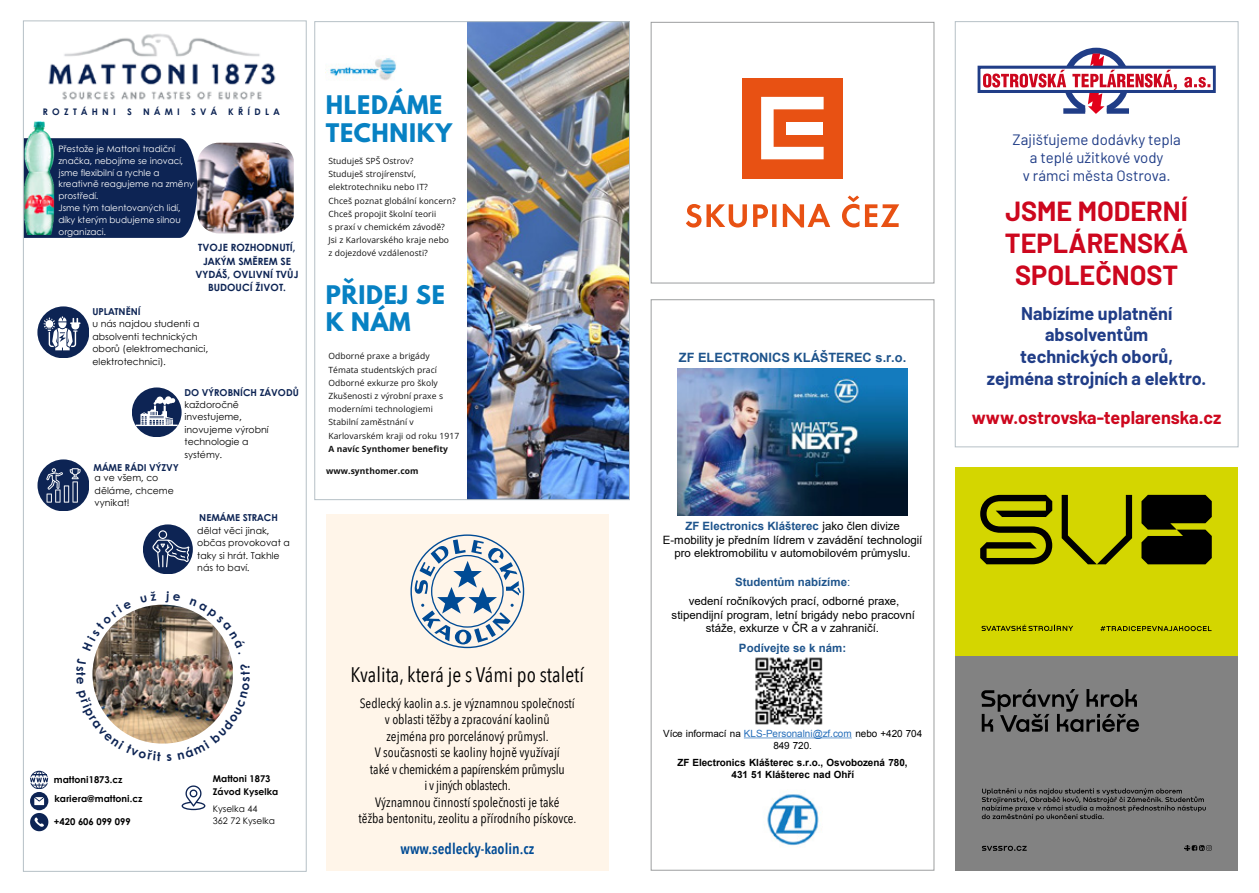
<style>
.page{position:relative;width:1259px;height:893px;background:#fff}
.page>*{position:absolute;margin:0;border:0;box-sizing:border-box;transform-origin:0 0}
.t1{font:700 27px/32.4px "Barlow";color:#cd071e;text-align:center}
.t2{font:700 22.65px/27.8px "League Spartan";letter-spacing:.03em;color:#0781c3}
.t3{font:21px "Avenir Next Condensed";color:#000}
.t4{font:700 18px/21.6px "Barlow";color:#203d87;text-align:center}
.t5{font:700 18px "Barlow";color:#cd071e}
.t6{font:15px/18px "Barlow";color:#203d87;text-align:center}
.t7{font:600 15px "Avenir Next Condensed";color:#004b95}
.t8{font:13.5px/16.5px "Avenir Next Condensed";color:#000;text-align:center}
.t9{font:700 12.75px "Arial";color:#1e548c}
.t10{font:700 12.15px "Century Gothic";color:#0d2454}
.t11{font:11.4px/13.6px "Arial";letter-spacing:-.005em;color:#000;text-align:center}
.t12{font:700 11.4px "Arial";color:#1e548c}
.t13{font:700 10.05px/13.4px "Century Gothic";color:#0d2454;text-align:center}
.t14{font:700 9.9px/12px "Arial";color:#000;text-align:center}
.t15{font:9.9px/12px "Arial";letter-spacing:-.005em;color:#000;text-align:center}
.t16{font:700 9.6px "Century Gothic";color:#0d2454}
.t17{font:700 9.45px "Century Gothic";color:#000}
.t18{font:9.3px/12.5px "Century Gothic";color:#000}
.t19{font:700 9.3px/12.5px "Century Gothic";color:#000}
.t20{font:700 9px "Century Gothic";letter-spacing:.48em;color:#0d2454}
.t21{font:9px/12.1px "Century Gothic";color:#000}
.t22{font:8.85px/11.9px "Century Gothic";color:#fff}
.t23{font:8.55px/13.2px "Open Sans";letter-spacing:.01em;color:#121212}
.t24{font:700 8.55px "Open Sans";letter-spacing:.01em;color:#121212}
.s1{font-weight:700;color:#1e548c}
.s2{color:#1e548c}
.s3{color:#2870bb}
</style>
<div class="page">
<svg style="left:744px;top:738px;width:107px;height:1px"></svg>
<img style="left:764px;top:794px;width:55px;height:52px">
<img style="left:677px;top:369px;width:230px;height:147px">
<img style="left:755px;top:657px;width:68px;height:68px">
<div style="left:651px;top:299px;width:283px;height:572px;border:1px solid #9c9e9f"></div>
<img style="left:467px;top:23px;width:161px;height:475px">
<img style="left:327px;top:58px;width:69px;height:23px">
<div style="left:314px;top:21px;width:316px;height:479px;border:1px solid #b6c0c6"></div>
<div style="left:955px;top:21px;width:283px;height:426px;border:1px solid #b6c0c6"></div>
<div style="left:955px;top:467px;width:283px;height:250px;background:#d4d600"></div>
<div style="left:955px;top:656px;width:283px;height:215px;background:#828282"></div>
<svg style="left:1141px;top:495px;width:70px;height:69px;background:#1c1c00"></svg>
<svg style="left:980px;top:495px;width:72px;height:69px"></svg>
<svg style="left:1061px;top:495px;width:71px;height:69px"></svg>
<svg style="left:1100px;top:626px;width:111px;height:5px"></svg>
<svg style="left:981px;top:788px;width:224px;height:32px"></svg>
<svg style="left:981px;top:689px;width:158px;height:43px"></svg>
<svg style="left:982px;top:846px;width:44px;height:5px"></svg>
<svg style="left:1184px;top:845px;width:27px;height:6px"></svg>
<svg style="left:981px;top:625px;width:92px;height:6px"></svg>
<div style="left:326px;top:514px;width:282px;height:357px;background:#fff5e9"></div>
<svg style="left:410px;top:534px;width:114px;height:114px"></svg>
<div style="left:25px;top:138px;width:172px;height:100px;background:#0d2454"></div>
<div style="left:37px;top:306px;width:52px;height:52px;background:#0d2454;border-radius:26px"></div>
<img style="left:42px;top:34px;width:234px;height:88px">
<img style="left:25px;top:122px;width:33px;height:112px">
<svg style="left:44px;top:316px;width:37px;height:34px"></svg>
<div style="left:37px;top:459px;width:52px;height:52px;background:#0d2454;border-radius:26px"></div>
<svg style="left:46px;top:468px;width:34px;height:34px"></svg>
<div style="left:132px;top:387px;width:50px;height:50px;background:#0d2454;border-radius:25px"></div>
<svg style="left:136px;top:396px;width:46px;height:33px"></svg>
<div style="left:143px;top:524px;width:50px;height:50px;background:#0d2454;border-radius:25px"></div>
<svg style="left:152px;top:530px;width:37px;height:37px"></svg>
<svg style="left:30px;top:771px;width:18px;height:60px"></svg>
<img style="left:197px;top:143px;width:97px;height:90px">
<svg style="left:182px;top:785px;width:23px;height:25px"></svg>
<div style="left:651px;top:22px;width:283px;height:261px;border:1px solid #9c9e9f"></div>
<div style="left:742px;top:78px;width:100px;height:100px;background:#e85113"></div>
<svg style="left:761px;top:97px;width:62px;height:62px"></svg>
<div style="left:786px;top:122px;width:37px;height:12px;background:#fff"></div>
<svg style="left:686px;top:196px;width:213px;height:32px"></svg>
<svg style="left:977px;top:48px;width:238px;height:66px"></svg>
<img style="left:92px;top:604px;width:141px;height:140px">
<p class="t20" style="left:43px;top:106px;width:238px">ROZTÁHNI S NÁMI SVÁ KŘÍDLA</p>
<p class="t22" style="left:59px;top:143px;width:137px">Přestože je Mattoni tradiční značka, nebojíme se inovací, jsme flexibilní a rychle a kreativně reagujeme na změny prostředí.<br>Jsme tým talentovaných lidí, díky kterým budujeme silnou organizaci.</p>
<p class="t16" style="left:92px;top:305px;width:50px">UPLATNĚNÍ</p>
<p class="t13" style="left:196px;top:241px;width:104px">TVOJE ROZHODNUTÍ,<br>JAKÝM SMĚREM SE<br>VYDÁŠ, OVLIVNÍ TVŮJ<br>BUDOUCÍ ŽIVOT.</p>
<p class="t18" style="left:92px;top:318px;width:117px">u nás najdou studenti a absolventi technických oborů (elektromechanici, elektrotechnici).</p>
<p class="t16" style="left:184px;top:386px;width:116px">DO VÝROBNÍCH ZÁVODŮ</p>
<p class="t18" style="left:184px;top:398px;width:85px">každoročně investujeme, inovujeme výrobní technologie a systémy.</p>
<p class="t16" style="left:93px;top:461px;width:87px">MÁME RÁDI VÝZVY</p>
<p class="t18" style="left:95px;top:471px;width:81px">a ve všem, co děláme, chceme vynikat!</p>
<p class="t16" style="left:199px;top:511px;width:80px">NEMÁME STRACH</p>
<p class="t18" style="left:197px;top:524px;width:94px">dělat věci jinak, občas provokovat a taky si hrát. Takhle nás to baví.</p>
<h2 class="t2" style="left:326px;top:91px;width:128px">HLEDÁME<br>TECHNIKY</h2>
<p class="t23" style="left:328px;top:154px;width:129px">Studuješ SPŠ Ostrov?<br>Studuješ strojírenství, elektrotechniku nebo IT?<br>Chceš poznat globální koncern?<br>Chceš propojit školní teorii<br>s praxí v chemickém závodě?<br>Jsi z Karlovarského kraje nebo<br>z dojezdové vzdálenosti?</p>
<h2 class="t2" style="left:326px;top:280px;width:121px">PŘIDEJ SE<br>K NÁM</h2>
<p class="t23" style="left:328px;top:350px;width:132px">Odborné praxe a brigády<br>Témata studentských prací<br>Odborné exkurze pro školy<br>Zkušenosti z výrobní praxe s moderními technologiemi<br>Stabilní zaměstnání v<br>Karlovarském kraji od roku 1917</p>
<p class="t24" style="left:328px;top:443px;width:121px">A navíc Synthomer benefity</p>
<p class="t24" style="left:326px;top:465px;width:94px">www.synthomer.com</p>
<h3 class="t10" style="left:89px;top:672px;width:5px;rotate:90deg">t</h3>
<p class="t17" style="left:54px;top:773px;width:70px">mattoni1873.cz</p>
<p class="t17" style="left:54px;top:815px;width:78px">+420 606 099 099</p>
<p class="t17" style="left:54px;top:793px;width:90px">kariera@mattoni.cz</p>
<p class="t19" style="left:213px;top:772px;width:67px">Mattoni 1873<br>Závod Kyselka</p>
<p class="t21" style="left:213px;top:802px;width:64px">Kyselka 44<br>362 72 Kyselka</p>
<h3 class="t3" style="left:351px;top:657px;width:235px">Kvalita, která je s Vámi po staletí</h3>
<p class="t8" style="left:358px;top:694px;width:219px">Sedlecký kaolin a.s. je významnou společností v oblasti těžby a zpracování kaolinů<br>zejména pro porcelánový průmysl.<br>V současnosti se kaoliny hojně využívají<br>také v chemickém a papírenském průmyslu<br>i v jiných oblastech.<br>Významnou činností společnosti je také<br>těžba bentonitu, zeolitu a přírodního pískovce.</p>
<h3 class="t7" style="left:400px;top:836px;width:135px">www.sedlecky-kaolin.cz</h3>
<h3 class="t9" style="left:679px;top:349px;width:229px">ZF ELECTRONICS KLÁŠTEREC s.r.o.</h3>
<h3 class="t11" style="left:663px;top:519px;width:261px"><span class="s1">ZF Electronics Klášterec</span> jako člen divize<br>E-mobility je předním lídrem v zavádění technologií pro elektromobilitu v automobilovém průmyslu.</h3>
<h3 class="t11" style="left:689px;top:572px;width:212px;line-height:19.4px"><span class="s1">Studentům nabízíme</span><span class="s2">:<br></span>vedení ročníkových prací, odborné praxe,</h3>
<h3 class="t11" style="left:671px;top:608px;width:245px">stipendijní program, letní brigády nebo pracovní stáže, exkurze v ČR a v zahraničí.</h3>
<h3 class="t12" style="left:739px;top:639px;width:109px">Podívejte se k nám:</h3>
<p class="t15" style="left:663px;top:727px;width:261px">Více informací na <span class="s3">KLS-Personalni@zf.com</span> nebo +420 704<br>849 720.</p>
<p class="t14" style="left:677px;top:757px;width:232px">ZF Electronics Klášterec s.r.o., Osvobozená 780,<br>431 51 Klášterec nad Ohří</p>
<h3 class="t6" style="left:1012px;top:129px;width:170px">Zajišťujeme dodávky tepla a teplé užitkové vody<br>v rámci města Ostrova.</h3>
<h1 class="t1" style="left:1005px;top:193px;width:185px">JSME MODERNÍ<br>TEPLÁRENSKÁ<br>SPOLEČNOST</h1>
<h3 class="t4" style="left:987px;top:301px;width:221px">Nabízíme uplatnění absolventům<br>technických oborů, zejména strojních a elektro.</h3>
<h3 class="t5" style="left:972px;top:404px;width:251px">www.ostrovska-teplarenska.cz</h3>
</div>
